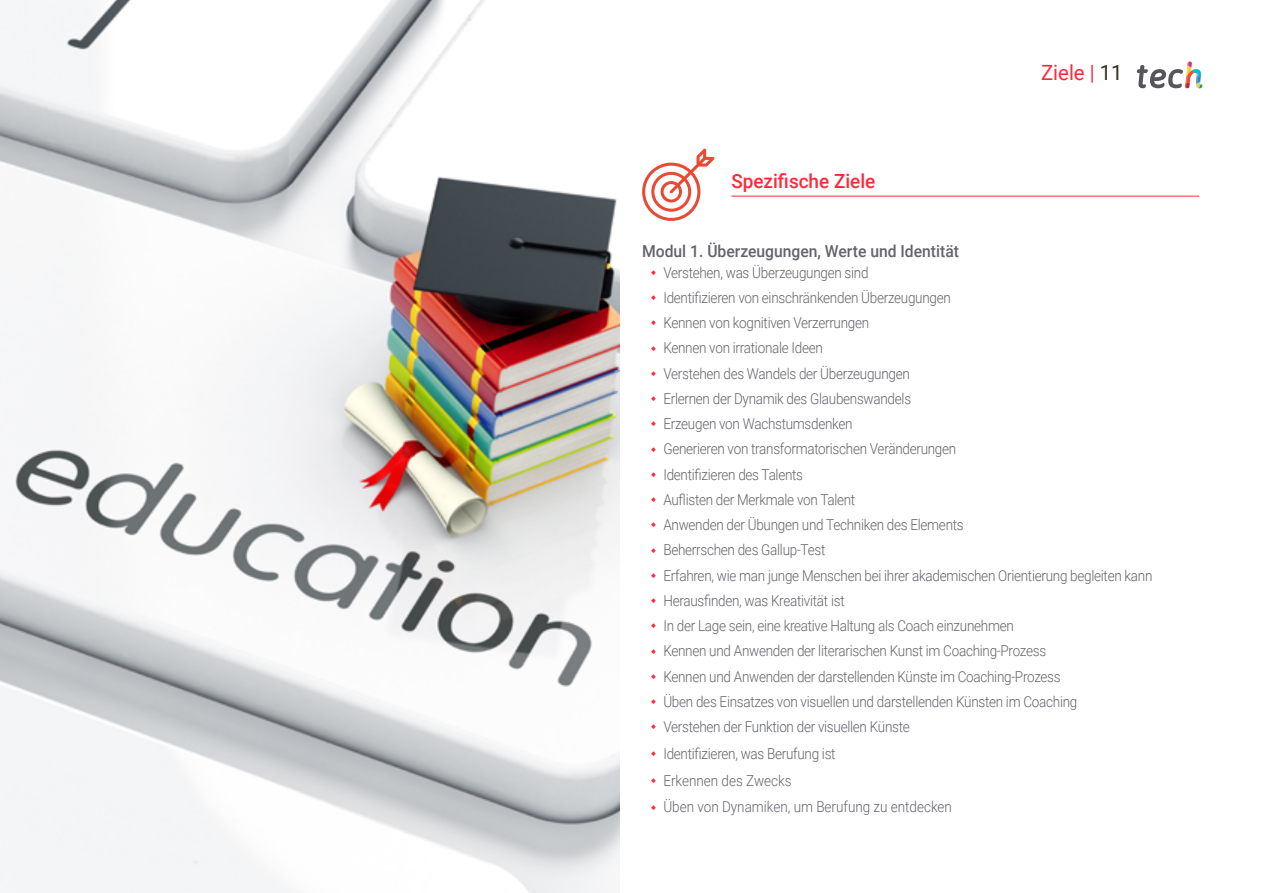
<style>
.page{position:relative;width:1263px;height:893px;background:#fff}
.page>*{position:absolute;margin:0;border:0;box-sizing:border-box;transform-origin:0 0}
.t1{font:21px "Roboto";color:#ff293a}
.t2{font:500 19.5px "Roboto";color:#ff293a}
.t3{font:500 16.5px "Roboto";color:#61646a;scale:.95 1}
.t4{font:300 15px/25.2px "Roboto";letter-spacing:-.02em;color:#61646a;scale:.9 1}
.t5{font:300 15px/26.7px "Roboto";color:#61646a;scale:.9 1}
.s1{color:#312e20}
</style>
<div class="page">
<svg style="left:642px;top:149px;width:72px;height:72px"></svg>
<svg style="left:1137px;top:62px;width:65px;height:27px"></svg>
<hr style="left:731px;top:196px;width:468px;height:1px;background:#ff293a">
<img style="left:0;top:0;width:620px;height:893px">
<h2 class="t2" style="left:731px;top:167px;width:145px">Spezifische Ziele</h2>
<h1 class="t1" style="left:1041px;top:57px;width:83px">Ziele | <span class="s1">11</span></h1>
<p class="t3" style="left:642px;top:239px;width:335px">Modul 1. Überzeugungen, Werte und Identität</p>
<p class="t4" style="left:663px;top:259px;width:545px">Verstehen, was Überzeugungen sind<br>Identifizieren von einschränkenden Überzeugungen<br>Kennen von kognitiven Verzerrungen<br>Kennen von irrationale Ideen<br>Verstehen des Wandels der Überzeugungen<br>Erlernen der Dynamik des Glaubenswandels<br>Erzeugen von Wachstumsdenken<br>Generieren von transformatorischen Veränderungen<br>Identifizieren des Talents<br>Auflisten der Merkmale von Talent<br>Anwenden der Übungen und Techniken des Elements<br>Beherrschen des Gallup-Test<br>Erfahren, wie man junge Menschen bei ihrer akademischen Orientierung begleiten kann Herausfinden, was Kreativität ist<br>In der Lage sein, eine kreative Haltung als Coach einzunehmen<br>Kennen und Anwenden der literarischen Kunst im Coaching-Prozess<br>Kennen und Anwenden der darstellenden Künste im Coaching-Prozess<br>Üben des Einsatzes von visuellen und darstellenden Künsten im Coaching<br>Verstehen der Funktion der visuellen Künste</p>
<p class="t5" style="left:663px;top:740px;width:322px">Identifizieren, was Berufung ist<br>Erkennen des Zwecks<br>Üben von Dynamiken, um Berufung zu entdecken</p>
</div>
